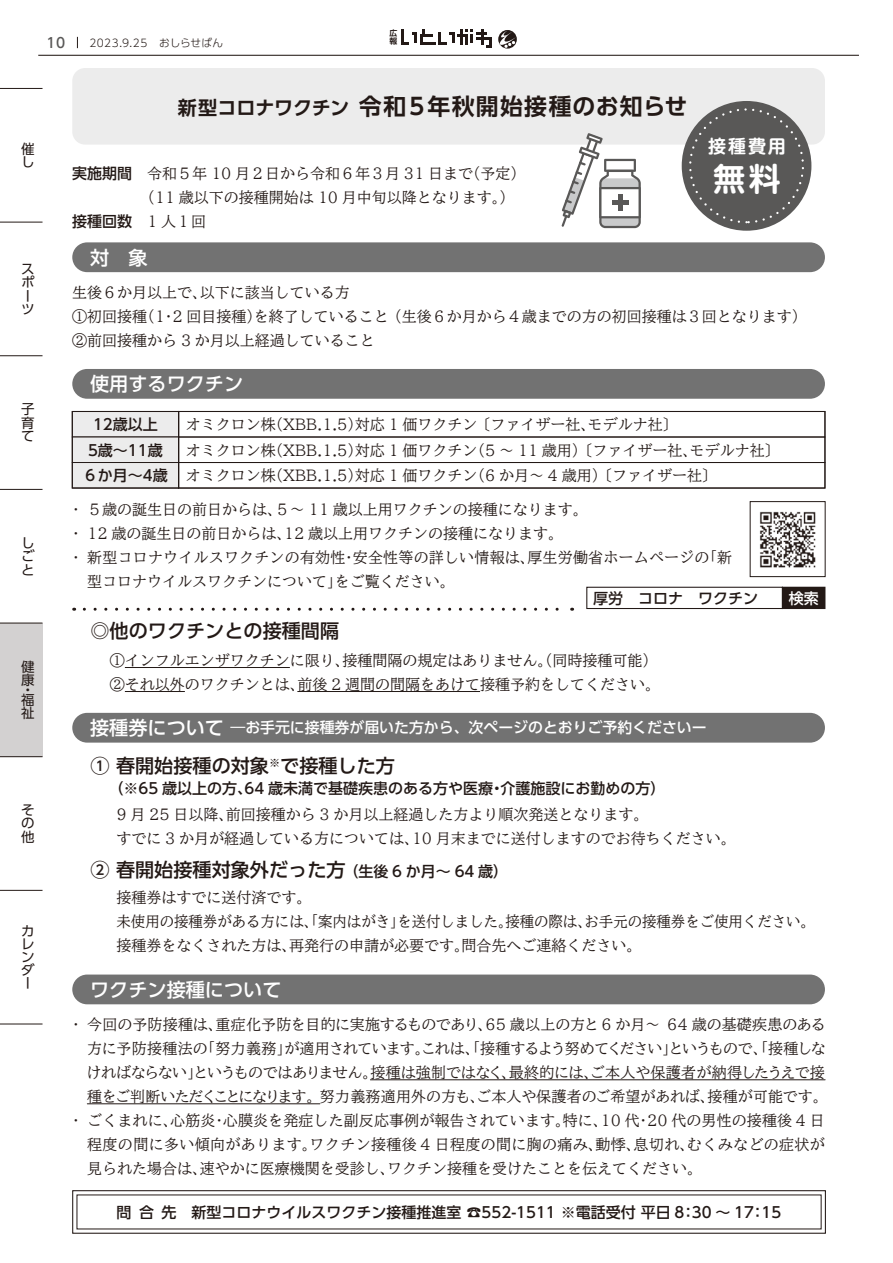
<style>
.page{position:relative;width:893px;height:1263px;background:#fff}
.page>*{position:absolute;margin:0;border:0;box-sizing:border-box;transform-origin:0 0}
.t1{font:700 31.95px "UD Shin M Go Pr 6 De";color:#fff}
.t2{font:700 22.8px "UD Shin Go Pro De";letter-spacing:.055em;color:#231916}
.t3{font:500 19.2px "UD Shin Go Pro";color:#231916}
.t4{font:500 19.2px "UD Shin Go Pro";color:#fff}
.t5{font:700 18px "UD Shin M Go Pr 6 De";color:#fff}
.t6{font:500 15px/24px "TBUD Min Std";color:#231916}
.t7{font:500 15px/25.5px "UD Shin Go Pro";color:#231916;text-align:center}
.t8{font:500 15px "TBUD Min Std";letter-spacing:-.035em;color:#231916}
.t9{font:500 15px "TBUD Min Std";letter-spacing:-.02em;color:#231916}
.t10{font:500 15px "TBUD Min Std";letter-spacing:.025em;color:#231916}
.t11{font:500 15px "UD Shin Go Pro";color:#fff}
.t12{font:500 14.85px "UD Shin Go Pro";color:#fff}
.t13{font:500 13.8px "UD Shin Go Pro";color:#595857}
.t14{font:13.5px/13.2px "UD Shin Go Pro";color:#231916}
.t15{font:300 10.65px "UD Shin Go Pro";letter-spacing:.03em;color:#231916}
.t16{font:700 7.8px "UD Shin Go Pro De";color:#231916}
.s1{font-size:19.2px}
.s2{font-family:"UD Shin Go Pro"}
.s3{font-size:15px}
</style>
<div class="page">
<div style="left:72px;top:68px;width:753px;height:77px;background:#ececec;border-radius:13px"></div>
<div style="left:72px;top:242px;width:753px;height:30px;background:#727272;border-radius:15px"></div>
<div style="left:750px;top:501px;width:75px;height:76px;border:1px solid #231916"></div>
<hr style="left:125px;top:667px;width:165px;height:1px;background:#231916">
<hr style="left:125px;top:691px;width:60px;height:1px;background:#231916">
<hr style="left:297px;top:691px;width:183px;height:1px;background:#231916">
<div style="left:72px;top:369px;width:753px;height:30px;background:#727272;border-radius:15px"></div>
<div style="left:72px;top:411px;width:107px;height:26px;background:#ececec"></div>
<div style="left:72px;top:411px;width:107px;height:26px;border:1px solid #231916"></div>
<div style="left:72px;top:437px;width:107px;height:25px;background:#ececec"></div>
<div style="left:72px;top:462px;width:107px;height:26px;background:#ececec"></div>
<div style="left:72px;top:462px;width:107px;height:26px;border:1px solid #231916"></div>
<div style="left:178px;top:411px;width:647px;height:26px;border:1px solid #231916"></div>
<div style="left:178px;top:437px;width:647px;height:26px;border:1px solid #231916"></div>
<div style="left:178px;top:462px;width:647px;height:26px;border:1px solid #231916"></div>
<div style="left:72px;top:411px;width:107px;height:78px;border:1px solid #231916"></div>
<div style="left:178px;top:411px;width:647px;height:78px;border:1px solid #231916"></div>
<img style="left:759px;top:511px;width:57px;height:57px">
<div style="left:586px;top:587px;width:197px;height:22px;border:1px solid #231916"></div>
<div style="left:782px;top:587px;width:43px;height:21px;background:#231916"></div>
<div style="left:782px;top:587px;width:43px;height:22px;border:1px solid #231916"></div>
<svg style="left:84px;top:608px;width:475px;height:3px"></svg>
<div style="left:72px;top:713px;width:753px;height:30px;background:#727272;border-radius:15px"></div>
<hr style="left:370px;top:1079px;width:455px;height:1px;background:#231916">
<hr style="left:87px;top:1103px;width:233px;height:1px;background:#231916">
<div style="left:72px;top:974px;width:753px;height:30px;background:#727272;border-radius:15px"></div>
<div style="left:682px;top:101px;width:129px;height:130px;background:#595857;border-radius:50%"></div>
<div style="left:689px;top:108px;width:115px;height:115px;border:2px dashed #fff;border-radius:50%"></div>
<svg style="left:561px;top:133px;width:80px;height:95px"></svg>
<div style="left:72px;top:1190px;width:754px;height:44px;border:1px solid #231916"></div>
<div style="left:0;top:623px;width:43px;height:134px;background:#d3d1d1"></div>
<hr style="left:0;top:623px;width:43px;height:1px;background:#231916">
<hr style="left:0;top:222px;width:43px;height:1px;background:#231916">
<hr style="left:0;top:355px;width:43px;height:1px;background:#231916">
<hr style="left:0;top:489px;width:43px;height:1px;background:#231916">
<hr style="left:0;top:756px;width:43px;height:1px;background:#231916">
<hr style="left:0;top:890px;width:43px;height:1px;background:#231916">
<hr style="left:0;top:1023px;width:43px;height:1px;background:#231916">
<hr style="left:0;top:88px;width:43px;height:1px;background:#231916">
<svg style="left:401px;top:29px;width:91px;height:19px"></svg>
<svg style="left:498px;top:30px;width:19px;height:19px"></svg>
<hr style="left:38px;top:55px;width:821px;height:1px;background:#231916">
<p class="t16" style="left:390px;top:26px;width:9px">広</p>
<p class="t13" style="left:47px;top:31px;width:20px">10</p>
<p class="t15" style="left:90px;top:34px;width:135px">2023.9.25　おしらせばん</p>
<p class="t16" style="left:390px;top:35px;width:9px">報</p>
<p class="t14" style="left:21px;top:141px;width:15px">催し</p>
<p class="t14" style="left:21px;top:262px;width:15px">スポーツ</p>
<p class="t14" style="left:21px;top:402px;width:15px;text-align:justify">子育て</p>
<p class="t14" style="left:21px;top:536px;width:15px;text-align:justify">しごと</p>
<p class="t14" style="left:21px;top:659px;width:15px;line-height:13.6px">健康</p>
<p class="t14" style="left:21px;top:685px;width:15px;line-height:9.6px">・福</p>
<p class="t14" style="left:21px;top:706px;width:15px">祉</p>
<p class="t14" style="left:21px;top:803px;width:15px;text-align:justify">その他</p>
<p class="t14" style="left:21px;top:924px;width:15px">カレンダー</p>
<h2 class="t2" style="left:178px;top:88px;width:511px"><span class="s1">新型コロナワクチン</span> 令和５年秋開始接種のお知らせ</h2>
<p class="t6" style="left:72px;top:161px;width:455px"><span class="s2">実施期間</span>　令和５年 10 月２日から令和６年３月 31 日まで（予定）　　　　　（11 歳以下の接種開始は 10 月中旬以降となります。）<span class="s2">接種回数</span>　1 人１回</p>
<p class="t4" style="left:90px;top:242px;width:59px">対　象</p>
<p class="t5" style="left:708px;top:131px;width:79px">接種費用</p>
<h1 class="t1" style="left:714px;top:151px;width:68px">無料</h1>
<p class="t6" style="left:72px;top:280px;width:736px">生後６か月以上で、以下に該当している方<br>①初回接種（1・2 回目接種）を終了していること （生後６か月から４歳までの方の初回接種は３回となります）<br>②前回接種から 3 か月以上経過していること</p>
<p class="t4" style="left:90px;top:368px;width:155px">使用するワクチン</p>
<p class="t6" style="left:186px;top:411px;width:596px;line-height:25.5px">オミクロン株（XBB.1.5）対応 1 価ワクチン 〔ファイザー社、モデルナ社〕<br>オミクロン株（XBB.1.5）対応 1 価ワクチン（5 ～ 11 歳用）〔ファイザー社、モデルナ社〕オミクロン株（XBB.1.5）対応 1 価ワクチン（6 か月～ 4 歳用）〔ファイザー社〕</p>
<p class="t7" style="left:83px;top:411px;width:86px">12歳以上<br>5歳～11歳<br>６か月～4歳</p>
<p class="t6" style="left:69px;top:496px;width:521px">・５歳の誕生日の前日からは、５～ 11 歳以上用ワクチンの接種になります。</p>
<p class="t6" style="left:69px;top:520px;width:496px">・ 12 歳の誕生日の前日からは、12 歳以上用ワクチンの接種になります。</p>
<p class="t6" style="left:69px;top:544px;width:665px">・新型コロナウイルスワクチンの有効性・安全性等の詳しい情報は、厚生労働省ホームページの「新</p>
<p class="t6" style="left:87px;top:568px;width:369px">型コロナウイルスワクチンについて」をご覧ください。</p>
<p class="t3" style="left:90px;top:615px;width:250px">◎他のワクチンとの接種間隔</p>
<p class="t7" style="left:593px;top:585px;width:166px">厚労　コロナ　ワクチン</p>
<p class="t11" style="left:789px;top:586px;width:31px">検索</p>
<p class="t6" style="left:110px;top:648px;width:552px">①インフルエンザワクチンに限り、接種間隔の規定はありません。（同時接種可能）<br>②それ以外のワクチンとは、前後 2 週間の間隔をあけて接種予約をしてください。</p>
<p class="t12" style="left:90px;top:716px;width:618px"><span class="s1">接種券について</span> ―お手元に接種券が届いた方から、次ページのとおりご予約くださいー</p>
<p class="t3" style="left:90px;top:750px;width:306px">① 春開始接種の対象<sup>※</sup>で接種した方</p>
<p class="t7" style="left:90px;top:775px;width:577px"><span class="s1">　</span> （※65 歳以上の方、64 歳未満で基礎疾患のある方や医療・介護施設にお勤めの方）</p>
<p class="t6" style="left:117px;top:802px;width:621px">9 月 25 日以降、前回接種から 3 か月以上経過した方より順次発送となります。<br>すでに 3 か月が経過している方については、10 月末までに送付しますのでお待ちください。</p>
<p class="t3" style="left:90px;top:854px;width:419px">② 春開始接種対象外だった方<span class="s3">（生後 6 か月～ 64 歳）</span></p>
<p class="t6" style="left:117px;top:884px;width:700px">接種券はすでに送付済です。<br>未使用の接種券がある方には、「案内はがき」を送付しました。接種の際は、お手元の接種券をご使用ください。接種券をなくされた方は、再発行の申請が必要です。問合先へご連絡ください。</p>
<p class="t4" style="left:90px;top:974px;width:193px">ワクチン接種について</p>
<p class="t6" style="left:69px;top:1012px;width:759px">・今回の予防接種は、重症化予防を目的に実施するものであり、65 歳以上の方と 6 か月～ 64 歳の基礎疾患のある</p>
<p class="t8" style="left:87px;top:1037px;width:740px">方に予防接種法の「努力義務」が適用されています。これは、「接種するよう努めてください」というもので、「接種しな</p>
<p class="t9" style="left:87px;top:1061px;width:740px">ければならない」というものではありません。接種は強制ではなく、最終的には、ご本人や保護者が納得したうえで接</p>
<p class="t6" style="left:87px;top:1084px;width:742px">種をご判断いただくことになります。努力義務適用外の方も、ご本人や保護者のご希望があれば、接種が可能です。</p>
<p class="t6" style="left:69px;top:1108px;width:758px">・ごくまれに、心筋炎・心膜炎を発症した副反応事例が報告されています。特に、10 代・20 代の男性の接種後 4 日</p>
<p class="t10" style="left:87px;top:1133px;width:739px">程度の間に多い傾向があります。ワクチン接種後 4 日程度の間に胸の痛み、動悸、息切れ、むくみなどの症状が</p>
<p class="t6" style="left:87px;top:1156px;width:616px">見られた場合は、速やかに医療機関を受診し、ワクチン接種を受けたことを伝えてください。</p>
<p class="t7" style="left:117px;top:1199px;width:666px">問合先　新型コロナウイルスワクチン接種推進室 ☎552-1511 ※電話受付 平日 8：30 ～ 17：15</p>
</div>
